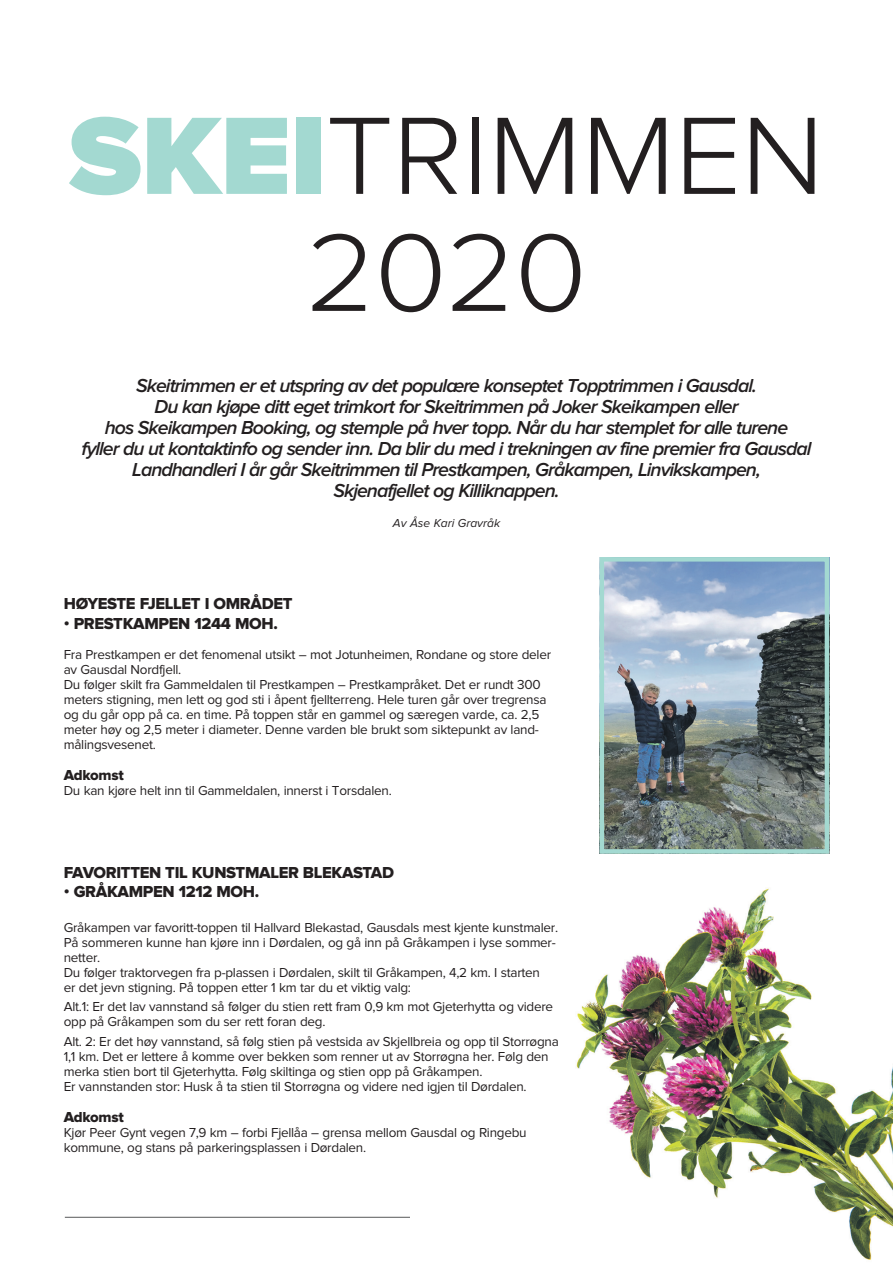
<style>
.page{position:relative;width:893px;height:1263px;background:#fff}
.page>*{position:absolute;margin:0;border:0;box-sizing:border-box;transform-origin:0 0}
.t1{font:300 114px "Proxima Nova";letter-spacing:-.01em;color:#231f20;scale:1.05 1}
.t2{font:italic 600 19.5px/21px "Proxima Nova";letter-spacing:-.05em;color:#231f20;text-align:center}
.t3{font:16.5px "Proxima Nova Extrabld";letter-spacing:-.02em;color:#231f20}
.t4{font:15px "Proxima Nova Extrabld";letter-spacing:-.02em;color:#231f20}
.t5{font:13.5px/15px "Proxima Nova";letter-spacing:-.02em;color:#231f20}
.t6{font:italic 12px "Proxima Nova";color:#231f20}
.s1{font-weight:900;color:#a3d9d1}
</style>
<div class="page">
<hr style="left:65px;top:1217px;width:765px;height:1px;background:#57585a">
<img style="left:410px;top:888px;width:483px;height:372px">
<img style="left:605px;top:562px;width:219px;height:287px">
<div style="left:600px;top:557px;width:229px;height:297px;border:4px solid #a3d9d1"></div>
<p class="t1" style="left:69px;top:104px;width:721px"><span class="s1">SKEI</span>TRIMMEN</p>
<p class="t1" style="left:306px;top:221px;width:269px">2020</p>
<p class="t2" style="left:136px;top:376px;width:622px">Skeitrimmen er et utspring av det populære konseptet Topptrimmen i Gausdal.</p>
<p class="t2" style="left:155px;top:397px;width:585px">Du kan kjøpe ditt eget trimkort for Skeitrimmen på Joker Skeikampen eller</p>
<p class="t2" style="left:105px;top:418px;width:685px">hos Skeikampen Booking, og stemple på hver topp. Når du har stemplet for alle turene</p>
<p class="t2" style="left:82px;top:439px;width:731px">fyller du ut kontaktinfo og sender inn. Da blir du med i trekningen av fine premier fra Gausdal<br>Landhandleri I år går Skeitrimmen til Prestkampen, Gråkampen, Linvikskampen,</p>
<p class="t2" style="left:333px;top:481px;width:228px">Skjenafjellet og Killiknappen.</p>
<p class="t6" style="left:393px;top:517px;width:109px">Av Åse Kari Gravråk</p>
<p class="t3" style="left:64px;top:596px;width:230px">HØYESTE FJELLET I OMRÅDET</p>
<p class="t3" style="left:64px;top:616px;width:216px">• PRESTKAMPEN 1244 MOH.</p>
<p class="t5" style="left:64px;top:647px;width:489px">Fra Prestkampen er det fenomenal utsikt – mot Jotunheimen, Rondane og store deler av Gausdal Nordfjell.</p>
<p class="t5" style="left:64px;top:677px;width:484px">Du følger skilt fra Gammeldalen til Prestkampen – Prestkampråket. Det er rundt 300 meters stigning, men lett og god sti i åpent fjellterreng. Hele turen går over tregrensa</p>
<p class="t5" style="left:64px;top:707px;width:477px;text-align:justify">og du går opp på ca. en time. På toppen står en gammel og særegen varde, ca. 2,5 meter høy og 2,5 meter i diameter. Denne varden ble brukt som siktepunkt av land&shy;målingsvesenet.</p>
<p class="t4" style="left:64px;top:769px;width:62px">Adkomst</p>
<p class="t5" style="left:64px;top:784px;width:329px">Du kan kjøre helt inn til Gammeldalen, innerst i Torsdalen.</p>
<p class="t3" style="left:64px;top:865px;width:332px">FAVORITTEN TIL KUNSTMALER BLEKASTAD</p>
<p class="t3" style="left:64px;top:884px;width:197px">• GRÅKAMPEN 1212 MOH.</p>
<p class="t5" style="left:64px;top:920px;width:496px">Gråkampen var favoritt-toppen til Hallvard Blekastad, Gausdals mest kjente kunstmaler.<br>På sommeren kunne han kjøre inn i Dørdalen, og gå inn på Gråkampen i lyse sommer&shy;netter.</p>
<p class="t5" style="left:64px;top:965px;width:478px">Du følger traktorvegen fra p-plassen i Dørdalen, skilt til Gråkampen, 4,2 km. I starten</p>
<p class="t5" style="left:64px;top:980px;width:349px">er det jevn stigning. På toppen etter 1 km tar du et viktig valg:</p>
<p class="t5" style="left:64px;top:1000px;width:491px">Alt.1: Er det lav vannstand så følger du stien rett fram 0,9 km mot Gjeterhytta og videre opp på Gråkampen som du ser rett foran deg.</p>
<p class="t5" style="left:64px;top:1034px;width:497px">Alt. 2: Er det høy vannstand, så følg stien på vestsida av Skjellbreia og opp til Storrøgna 1,1 km. Det er lettere å komme over bekken som renner ut av Storrøgna her. Følg den merka stien bort til Gjeterhytta. Følg skiltinga og stien opp på Gråkampen.<br>Er vannstanden stor: Husk å ta stien til Storrøgna og videre ned igjen til Dørdalen.</p>
<p class="t4" style="left:64px;top:1110px;width:62px">Adkomst</p>
<p class="t5" style="left:64px;top:1125px;width:464px">Kjør Peer Gynt vegen 7,9 km – forbi Fjellåa – grensa mellom Gausdal og Ringebu</p>
<p class="t5" style="left:64px;top:1140px;width:304px">kommune, og stans på parkeringsplassen i Dørdalen.</p>
</div>
